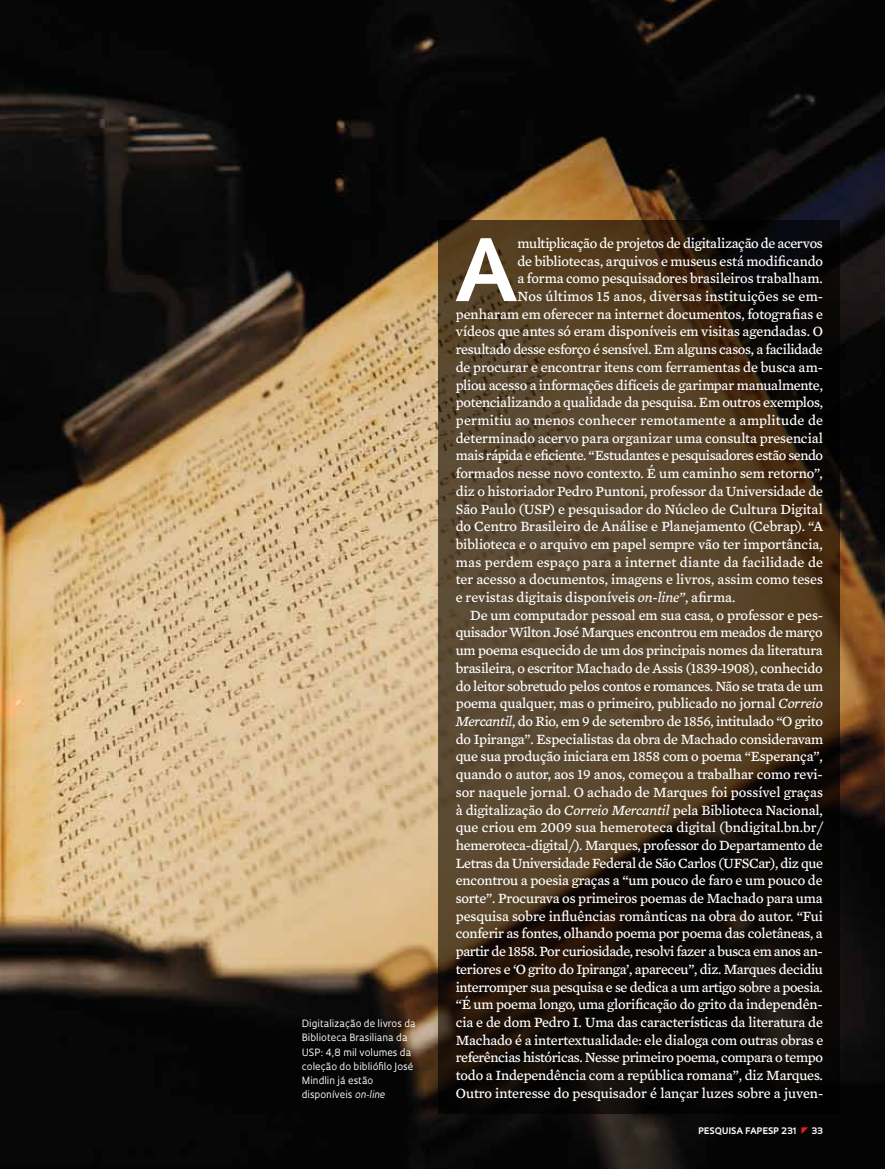
<style>
.page{position:relative;width:885px;height:1169px;background:#fff}
.page>*{position:absolute;margin:0;border:0;box-sizing:border-box;transform-origin:0 0}
.t1{font:700 83.55px "Oculum";color:#fff}
.t2{font:14.4px "Mercury Text G4";letter-spacing:-.015em;color:#fff}
.t3{font:14.4px "Mercury Text G4";letter-spacing:.01em;color:#fff}
.t4{font:9.75px/14.1px "Oculum";color:#fff}
.t5{font:700 8.7px "Oculum";letter-spacing:.01em;color:#fff}
.s1{font-style:italic}
</style>
<div class="page">
<img style="left:0;top:0;width:885px;height:1168px">
<svg style="left:438px;top:220px;width:402px;height:893px;background:#3b2d1c"></svg>
<svg style="left:802px;top:1126px;width:6px;height:7px"></svg>
<p class="t4" style="left:302px;top:1016px;width:115px">Digitalização de livros da<br>Biblioteca Brasiliana da<br>USP: 4,8 mil volumes da coleção do bibliófilo José<br>M indlin já estão disponíveis <span class="s1">on-line</span></p>
<h1 class="t1" style="left:454px;top:213px;width:62px">A</h1>
<p class="t2" style="left:517px;top:232px;width:307px">multiplicação de projetos de digitalização de acervos</p>
<p class="t2" style="left:517px;top:250px;width:307px">de bibliotecas, arquivos e museus está modificando</p>
<p class="t2" style="left:517px;top:268px;width:307px">a forma como pesquisadores brasileiros trabalham.</p>
<p class="t3" style="left:517px;top:286px;width:307px">Nos últimos 15 anos, diversas instituições se em-</p>
<p class="t2" style="left:456px;top:303px;width:369px">penharam em oferecer na internet documentos, fotografias e</p>
<p class="t2" style="left:456px;top:321px;width:369px">vídeos que antes só eram disponíveis em visitas agendadas. O</p>
<p class="t2" style="left:456px;top:339px;width:369px">resultado desse esforço é sensível. Em alguns casos, a facilidade</p>
<p class="t2" style="left:456px;top:356px;width:369px">de procurar e encontrar itens com ferramentas de busca am-</p>
<p class="t2" style="left:456px;top:374px;width:369px">pliou acesso a informações difíceis de garimpar manualmente,</p>
<p class="t2" style="left:456px;top:392px;width:369px">potencializando a qualidade da pesquisa. Em outros exemplos,</p>
<p class="t3" style="left:456px;top:409px;width:369px">permitiu ao menos conhecer remotamente a amplitude de</p>
<p class="t2" style="left:456px;top:427px;width:369px">determinado acervo para organizar uma consulta presencial</p>
<p class="t2" style="left:456px;top:445px;width:369px">mais rápida e eficiente. “Estudantes e pesquisadores estão sendo</p>
<p class="t2" style="left:456px;top:463px;width:369px">formados nesse novo contexto. É um caminho sem retorno”,</p>
<p class="t2" style="left:456px;top:480px;width:369px">diz o historiador Pedro Puntoni, professor da Universidade de</p>
<p class="t2" style="left:456px;top:498px;width:369px">São Paulo (USP) e pesquisador do Núcleo de Cultura Digital</p>
<p class="t2" style="left:456px;top:516px;width:369px">do Centro Brasileiro de Análise e Planejamento (Cebrap). “A</p>
<p class="t2" style="left:456px;top:533px;width:369px">biblioteca e o arquivo em papel sempre vão ter importância,</p>
<p class="t3" style="left:456px;top:551px;width:369px">mas perdem espaço para a internet diante da facilidade de</p>
<p class="t2" style="left:456px;top:569px;width:369px">ter acesso a documentos, imagens e livros, assim como teses</p>
<p class="t2" style="left:456px;top:586px;width:281px">e revistas digitais disponíveis <span class="s1">on-line</span>”, afirma.</p>
<p class="t2" style="left:470px;top:604px;width:354px">De um computador pessoal em sua casa, o professor e pes-</p>
<p class="t2" style="left:456px;top:622px;width:368px">quisador Wilton José Marques encontrou em meados de março</p>
<p class="t2" style="left:456px;top:640px;width:368px">um poema esquecido de um dos principais nomes da literatura</p>
<p class="t2" style="left:456px;top:657px;width:369px">brasileira, o escritor Machado de Assis (1839-1908), conhecido</p>
<p class="t2" style="left:456px;top:675px;width:369px">do leitor sobretudo pelos contos e romances. Não se trata de um</p>
<p class="t2" style="left:456px;top:693px;width:369px">poema qualquer, mas o primeiro, publicado no jornal <span class="s1">Correio</span></p>
<p class="t2" style="left:456px;top:710px;width:369px"><span class="s1">Mercantil</span>, do Rio, em 9 de setembro de 1856, intitulado “O grito</p>
<p class="t2" style="left:456px;top:728px;width:369px">do Ipiranga”. Especialistas da obra de Machado consideravam</p>
<p class="t2" style="left:456px;top:746px;width:368px">que sua produção iniciara em 1858 com o poema “Esperança”,</p>
<p class="t2" style="left:456px;top:763px;width:369px">quando o autor, aos 19 anos, começou a trabalhar como revi-</p>
<p class="t2" style="left:456px;top:781px;width:369px">sor naquele jornal. O achado de Marques foi possível graças</p>
<p class="t2" style="left:456px;top:799px;width:368px">à digitalização do <span class="s1">Correio Mercantil</span> pela Biblioteca Nacional,</p>
<p class="t2" style="left:456px;top:817px;width:369px">que criou em 2009 sua hemeroteca digital (bndigital.bn.br/</p>
<p class="t2" style="left:456px;top:834px;width:369px">hemeroteca-digital/). Marques, professor do Departamento de</p>
<p class="t2" style="left:456px;top:852px;width:369px">Letras da Universidade Federal de São Carlos (UFSCar), diz que</p>
<p class="t2" style="left:456px;top:870px;width:368px">encontrou a poesia graças a “um pouco de faro e um pouco de</p>
<p class="t2" style="left:456px;top:887px;width:368px">sorte”. Procurava os primeiros poemas de Machado para uma</p>
<p class="t2" style="left:456px;top:905px;width:369px">pesquisa sobre influências românticas na obra do autor. “Fui</p>
<p class="t2" style="left:456px;top:923px;width:368px">conferir as fontes, olhando poema por poema das coletâneas, a</p>
<p class="t2" style="left:456px;top:940px;width:368px">partir de 1858. Por curiosidade, resolvi fazer a busca em anos an-</p>
<p class="t2" style="left:456px;top:958px;width:369px">teriores e ‘O grito do Ipiranga’, apareceu”, diz. Marques decidiu</p>
<p class="t2" style="left:456px;top:976px;width:369px">interromper sua pesquisa e se dedica a um artigo sobre a poesia.</p>
<p class="t2" style="left:456px;top:993px;width:368px">“É um poema longo, uma glorificação do grito da independên-</p>
<p class="t2" style="left:456px;top:1011px;width:369px">cia e de dom Pedro I. Uma das características da literatura de</p>
<p class="t2" style="left:456px;top:1029px;width:369px">Machado é a intertextualidade: ele dialoga com outras obras e</p>
<p class="t2" style="left:456px;top:1047px;width:369px">referências históricas. Nesse primeiro poema, compara o tempo</p>
<p class="t2" style="left:456px;top:1064px;width:369px">todo a Independência com a república romana”, diz Marques.</p>
<p class="t2" style="left:456px;top:1082px;width:369px">Outro interesse do pesquisador é lançar luzes sobre a juven-</p>
<p class="t5" style="left:698px;top:1124px;width:100px">pESQUISA FAPESP 231</p>
<p class="t5" style="left:812px;top:1124px;width:13px">33</p>
</div>
